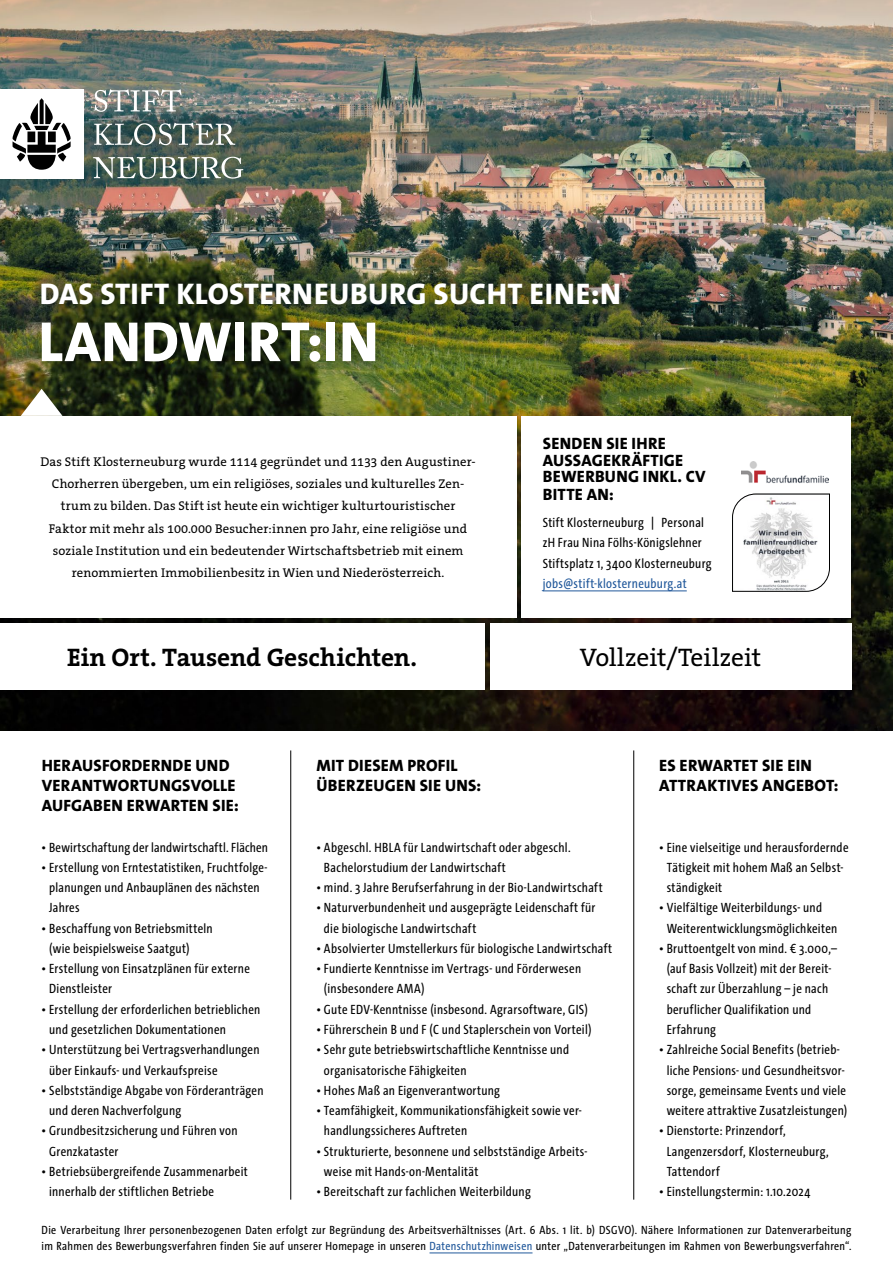
<style>
.page{position:relative;width:893px;height:1263px;background:#fff}
.page>*{position:absolute;margin:0;border:0;box-sizing:border-box;transform-origin:0 0}
.t1{font:800 57px "The Sans B W8";letter-spacing:.01em;color:#fff}
.t2{font:800 30px "The Sans B W8";letter-spacing:.015em;color:#fff}
.t3{font:700 25.5px "The Serif B W7";color:#000}
.t4{font:25.5px "The Serif B W5 Plain";color:#000}
.t5{font:800 16.5px/20.2px "The Sans B W8";letter-spacing:.015em;color:#000}
.t6{font:13.5px/20.2px "The Sans Cd LF5 Plain";letter-spacing:.02em;color:#000}
.t7{font:13.5px "The Sans Cd LF5 Plain";letter-spacing:.025em;color:#22599b}
.t8{font:12.75px/22.4px "The Serif B W5 Plain";letter-spacing:.01em;color:#000;text-align:center}
.t9{font:12px/16.2px "The Sans Cd LF5 Plain";letter-spacing:.025em;color:#000}
.s1{color:#22599b}
</style>
<div class="page">
<img style="left:0;top:0;width:893px;height:730px">
<svg style="left:94px;top:89px;width:88px;height:23px"></svg>
<svg style="left:94px;top:123px;width:141px;height:22px"></svg>
<svg style="left:93px;top:157px;width:150px;height:22px"></svg>
<div style="left:0;top:89px;width:83px;height:90px;background:#fff"></div>
<svg style="left:13px;top:98px;width:58px;height:72px"></svg>
<div style="left:18px;top:261px;width:625px;height:123px;background:#000;opacity:.5"></div>
<hr style="left:429px;top:1253px;width:103px;height:1px;background:#22599b">
<hr style="left:290px;top:750px;width:1px;height:449px;background:#000">
<hr style="left:633px;top:750px;width:1px;height:449px;background:#000">
<svg style="left:21px;top:389px;width:41px;height:27px"></svg>
<div style="left:522px;top:416px;width:329px;height:202px;background:#fff"></div>
<hr style="left:543px;top:591px;width:144px;height:1px;background:#22599b">
<div style="left:0;top:416px;width:516px;height:202px;background:#fff"></div>
<div style="left:0;top:623px;width:484px;height:67px;background:#fff"></div>
<div style="left:490px;top:623px;width:361px;height:67px;background:#fff"></div>
<svg style="left:732px;top:493px;width:98px;height:99px"></svg>
<img style="left:742px;top:462px;width:87px;height:21px">
<p class="t2" style="left:40px;top:275px;width:582px">DAS STIFT KLOSTERNEUBURG SUCHT EINE:N</p>
<p class="t1" style="left:38px;top:305px;width:342px">LANDWIRT:IN</p>
<p class="t8" style="left:40px;top:450px;width:437px">Das Stift Klosterneuburg wurde 1114 gegründet und 1133 den Augustiner-Chorherren übergeben, um ein religiöses, soziales und kulturelles Zen&shy;trum zu bilden. Das Stift ist heute ein wichtiger kulturtouristischer Faktor mit mehr als 100.000 Besucher:innen pro Jahr, eine religiöse und soziale Institution und ein bedeutender Wirtschaftsbetrieb mit einem renommierten Immobilienbesitz in Wien und Niederösterreich.</p>
<p class="t5" style="left:543px;top:436px;width:164px;line-height:16.5px">SENDEN SIE IHRE<br>AUSSAGEKRÄFTIGE<br>BEWERBUNG INKL. CV</p>
<p class="t5" style="left:543px;top:485px;width:73px">BITTE AN:</p>
<p class="t6" style="left:543px;top:512px;width:163px">Stift Klosterneuburg | Personal</p>
<p class="t6" style="left:543px;top:532px;width:160px">zH Frau Nina Fölhs-Königslehner</p>
<p class="t6" style="left:543px;top:552px;width:170px">Stiftsplatz 1, 3400 Klosterneuburg</p>
<p class="t7" style="left:543px;top:574px;width:145px">jobs@stift-klosterneuburg.at</p>
<p class="t3" style="left:67px;top:640px;width:351px">Ein Ort. Tausend Geschichten.</p>
<p class="t4" style="left:580px;top:641px;width:183px">Vollzeit/Teilzeit</p>
<p class="t5" style="left:42px;top:755px;width:199px">HERAUSFORDERNDE UND<br>VERANTWORTUNGSVOLLE<br>AUFGABEN ERWARTEN SIE:</p>
<p class="t6" style="left:42px;top:837px;width:228px">• Bewirtschaftung der landwirtschaftl. Flächen</p>
<p class="t6" style="left:49px;top:857px;width:220px;text-indent:-8px">• Erstellung von Erntestatistiken, Fruchtfolge&shy;planungen und Anbauplänen des nächsten<br>Jahres</p>
<p class="t6" style="left:49px;top:918px;width:165px;text-indent:-8px">• Beschaffung von Betriebsmitteln (wie beispielsweise Saatgut)</p>
<p class="t6" style="left:49px;top:958px;width:202px;text-indent:-8px">• Erstellung von Einsatzplänen für externe<br>Dienstleister</p>
<p class="t6" style="left:49px;top:999px;width:213px;text-indent:-8px">• Erstellung der erforderlichen betrieblichen und gesetzlichen Dokumentationen</p>
<p class="t6" style="left:49px;top:1039px;width:212px;text-indent:-8px">• Unterstützung bei Vertragsverhandlungen über Einkaufs- und Verkaufspreise</p>
<p class="t6" style="left:49px;top:1080px;width:216px;text-indent:-8px">• Selbstständige Abgabe von Förderanträgen und deren Nachverfolgung</p>
<p class="t6" style="left:49px;top:1120px;width:190px;text-indent:-8px">• Grundbesitzsicherung und Führen von<br>Grenzkataster</p>
<p class="t6" style="left:49px;top:1161px;width:200px;text-indent:-8px">• Betriebsübergreifende Zusammenarbeit innerhalb der stiftlichen Betriebe</p>
<p class="t5" style="left:317px;top:755px;width:166px">MIT DIESEM PROFIL<br>ÜBERZEUGEN SIE UNS:</p>
<p class="t6" style="left:324px;top:837px;width:248px;text-indent:-8px">• Abgeschl. HBLA für Landwirtschaft oder abgeschl.<br>Bachelorstudium der Landwirtschaft</p>
<p class="t6" style="left:316px;top:877px;width:288px">• mind. 3 Jahre Berufserfahrung in der Bio-Landwirtschaft</p>
<p class="t6" style="left:324px;top:897px;width:273px;text-indent:-8px">• Naturverbundenheit und ausgeprägte Leidenschaft für die biologische Landwirtschaft</p>
<p class="t6" style="left:316px;top:938px;width:297px">• Absolvierter Umstellerkurs für biologische Landwirtschaft</p>
<p class="t6" style="left:324px;top:958px;width:259px;text-indent:-8px">• Fundierte Kenntnisse im Vertrags- und Förderwesen (insbesondere AMA)</p>
<p class="t6" style="left:316px;top:999px;width:273px">• Gute EDV-Kenntnisse (insbesond. Agrarsoftware, GIS)</p>
<p class="t6" style="left:316px;top:1019px;width:277px">• Führerschein B und F (C und Staplerschein von Vorteil)</p>
<p class="t6" style="left:324px;top:1039px;width:247px;text-indent:-8px">• Sehr gute betriebswirtschaftliche Kenntnisse und organisatorische Fähigkeiten</p>
<p class="t6" style="left:316px;top:1080px;width:185px">• Hohes Maß an Eigenverantwortung</p>
<p class="t6" style="left:324px;top:1100px;width:259px;text-indent:-8px">• Teamfähigkeit, Kommunikationsfähigkeit sowie ver&shy;handlungssicheres Auftreten</p>
<p class="t6" style="left:324px;top:1140px;width:265px;text-indent:-8px">• Strukturierte, besonnene und selbstständige Arbeits&shy;weise mit Hands-on-Mentalität</p>
<p class="t6" style="left:316px;top:1181px;width:216px">• Bereitschaft zur fachlichen Weiterbildung</p>
<p class="t5" style="left:659px;top:755px;width:181px">ES ERWARTET SIE EIN<br>ATTRAKTIVES ANGEBOT:</p>
<p class="t6" style="left:667px;top:837px;width:183px;text-indent:-8px">• Eine vielseitige und herausfordernde<br>Tätigkeit mit hohem Maß an Selbst&shy;ständigkeit</p>
<p class="t6" style="left:667px;top:897px;width:172px;text-indent:-8px">• Vielfältige Weiterbildungs- und<br>Weiterentwicklungsmöglichkeiten</p>
<p class="t6" style="left:667px;top:938px;width:172px;text-indent:-8px">• Bruttoentgelt von mind. € 3.000,– (auf Basis Vollzeit) mit der Bereit&shy;schaft zur Überzahlung – je nach beruflicher Qualifikation und<br>Erfahrung</p>
<p class="t6" style="left:659px;top:1039px;width:190px;text-align:center">• Zahlreiche Social Benefits (betrieb&shy;liche Pensions- und Gesundheitsvor&shy;sorge, gemeinsame Events und viele weitere attraktive Zusatzleistungen)</p>
<p class="t6" style="left:667px;top:1120px;width:164px;text-indent:-8px">• Dienstorte: Prinzendorf,<br>Langenzersdorf, Klosterneuburg,<br>Tattendorf</p>
<p class="t6" style="left:659px;top:1181px;width:153px">• Einstellungstermin: 1.10.2024</p>
<p class="t9" style="left:42px;top:1221px;width:811px">Die Verarbeitung Ihrer personenbezogenen Daten erfolgt zur Begründung des Arbeitsverhältnisses (Art. 6 Abs. 1 lit. b) DSGVO). Nähere Informationen zur Datenverarbeitung im Rahmen des Bewerbungsverfahren finden Sie auf unserer Homepage in unseren <span class="s1">Datenschutzhinweisen</span> unter „Datenverarbeitungen im Rahmen von Bewerbungsverfahren“.</p>
</div>
